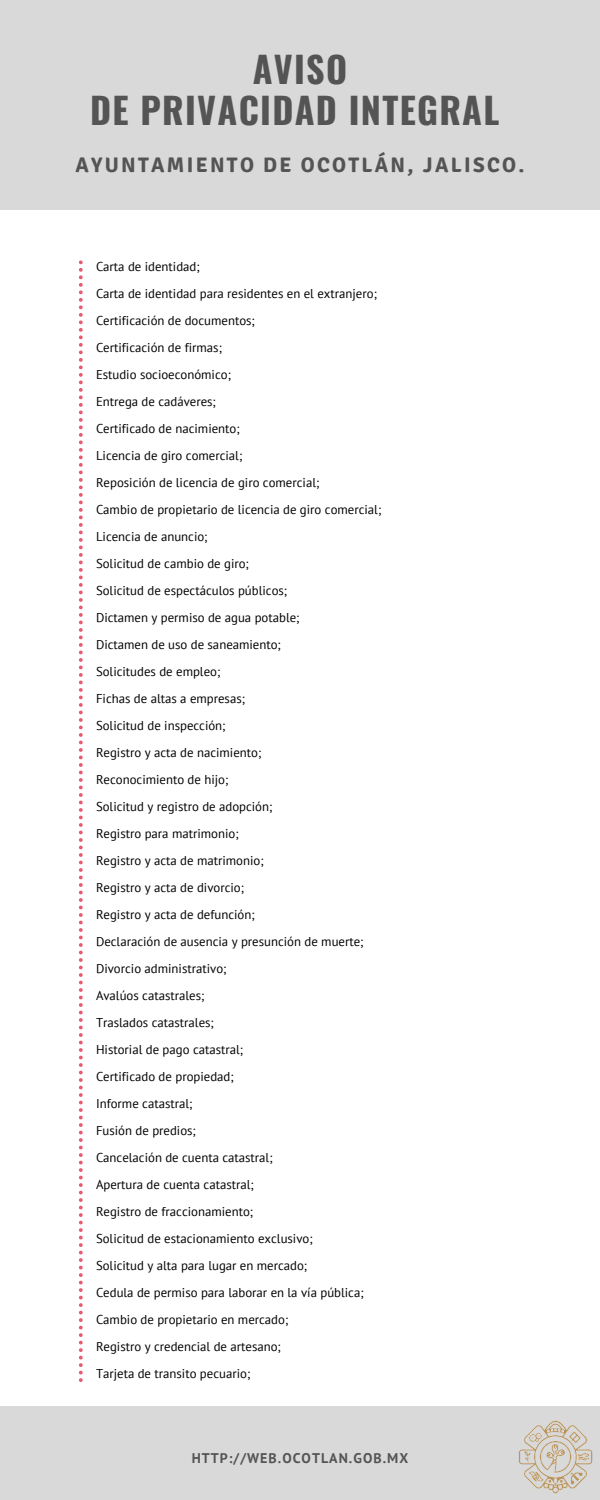
<style>
.page{position:relative;width:600px;height:1500px;background:#d9d9d9}
.page>*{position:absolute;margin:0;border:0;box-sizing:border-box;transform-origin:0 0}
.t1{font:700 36px "Oswald";letter-spacing:.035em;color:#545454}
.t2{font:700 21px "Signika";letter-spacing:.11em;color:#545454}
.t3{font:700 14px "PT Sans";letter-spacing:.075em;color:#545454}
.t4{font:12.8px "PT Sans";color:#000}
</style>
<div class="page">
<div style="left:0;top:210px;width:600px;height:1196px;background:#fff"></div>
<svg style="left:79px;top:260px;width:4px;height:1122px"></svg>
<img style="left:518px;top:1420px;width:75px;height:74px">
<p class="t1" style="left:253px;top:41px;width:96px">AVISO</p>
<p class="t1" style="left:90px;top:82px;width:411px">DE PRIVACIDAD INTEGRAL</p>
<p class="t2" style="left:75px;top:153px;width:451px">AYUNTAMIENTO DE OCOTLÁN, JALISCO.</p>
<p class="t4" style="left:96px;top:258px;width:105px">Carta de identidad;</p>
<p class="t4" style="left:96px;top:285px;width:282px">Carta de identidad para residentes en el extranjero;</p>
<p class="t4" style="left:96px;top:312px;width:160px">Certificación de documentos;</p>
<p class="t4" style="left:96px;top:339px;width:127px">Certificación de firmas;</p>
<p class="t4" style="left:96px;top:366px;width:136px">Estudio socioeconómico;</p>
<p class="t4" style="left:96px;top:393px;width:121px">Entrega de cadáveres;</p>
<p class="t4" style="left:96px;top:420px;width:145px">Certificado de nacimiento;</p>
<p class="t4" style="left:96px;top:447px;width:148px">Licencia de giro comercial;</p>
<p class="t4" style="left:96px;top:474px;width:225px">Reposición de licencia de giro comercial;</p>
<p class="t4" style="left:96px;top:501px;width:287px">Cambio de propietario de licencia de giro comercial;</p>
<p class="t4" style="left:96px;top:528px;width:113px">Licencia de anuncio;</p>
<p class="t4" style="left:96px;top:555px;width:154px">Solicitud de cambio de giro;</p>
<p class="t4" style="left:96px;top:582px;width:193px">Solicitud de espectáculos públicos;</p>
<p class="t4" style="left:96px;top:609px;width:205px">Dictamen y permiso de agua potable;</p>
<p class="t4" style="left:96px;top:636px;width:186px">Dictamen de uso de saneamiento;</p>
<p class="t4" style="left:96px;top:663px;width:126px">Solicitudes de empleo;</p>
<p class="t4" style="left:96px;top:690px;width:151px">Fichas de altas a empresas;</p>
<p class="t4" style="left:96px;top:717px;width:131px">Solicitud de inspección;</p>
<p class="t4" style="left:96px;top:744px;width:167px">Registro y acta de nacimiento;</p>
<p class="t4" style="left:96px;top:771px;width:134px">Reconocimiento de hijo;</p>
<p class="t4" style="left:96px;top:798px;width:178px">Solicitud y registro de adopción;</p>
<p class="t4" style="left:96px;top:825px;width:144px">Registro para matrimonio;</p>
<p class="t4" style="left:96px;top:852px;width:169px">Registro y acta de matrimonio;</p>
<p class="t4" style="left:96px;top:879px;width:150px">Registro y acta de divorcio;</p>
<p class="t4" style="left:96px;top:906px;width:160px">Registro y acta de defunción;</p>
<p class="t4" style="left:96px;top:933px;width:269px">Declaración de ausencia y presunción de muerte;</p>
<p class="t4" style="left:96px;top:960px;width:132px">Divorcio administrativo;</p>
<p class="t4" style="left:96px;top:987px;width:110px">Avalúos catastrales;</p>
<p class="t4" style="left:96px;top:1014px;width:119px">Traslados catastrales;</p>
<p class="t4" style="left:96px;top:1041px;width:149px">Historial de pago catastral;</p>
<p class="t4" style="left:96px;top:1068px;width:139px">Certificado de propiedad;</p>
<p class="t4" style="left:96px;top:1095px;width:98px">Informe catastral;</p>
<p class="t4" style="left:96px;top:1122px;width:101px">Fusión de predios;</p>
<p class="t4" style="left:96px;top:1149px;width:178px">Cancelación de cuenta catastral;</p>
<p class="t4" style="left:96px;top:1176px;width:159px">Apertura de cuenta catastral;</p>
<p class="t4" style="left:96px;top:1203px;width:159px">Registro de fraccionamiento;</p>
<p class="t4" style="left:96px;top:1230px;width:218px">Solicitud de estacionamiento exclusivo;</p>
<p class="t4" style="left:96px;top:1257px;width:213px">Solicitud y alta para lugar en mercado;</p>
<p class="t4" style="left:96px;top:1284px;width:269px">Cedula de permiso para laborar en la vía pública;</p>
<p class="t4" style="left:96px;top:1311px;width:194px">Cambio de propietario en mercado;</p>
<p class="t4" style="left:96px;top:1338px;width:186px">Registro y credencial de artesano;</p>
<p class="t4" style="left:96px;top:1365px;width:156px">Tarjeta de transito pecuario;</p>
<p class="t3" style="left:192px;top:1448px;width:218px">HTTP://WEB.OCOTLAN.GOB.MX</p>
</div>
